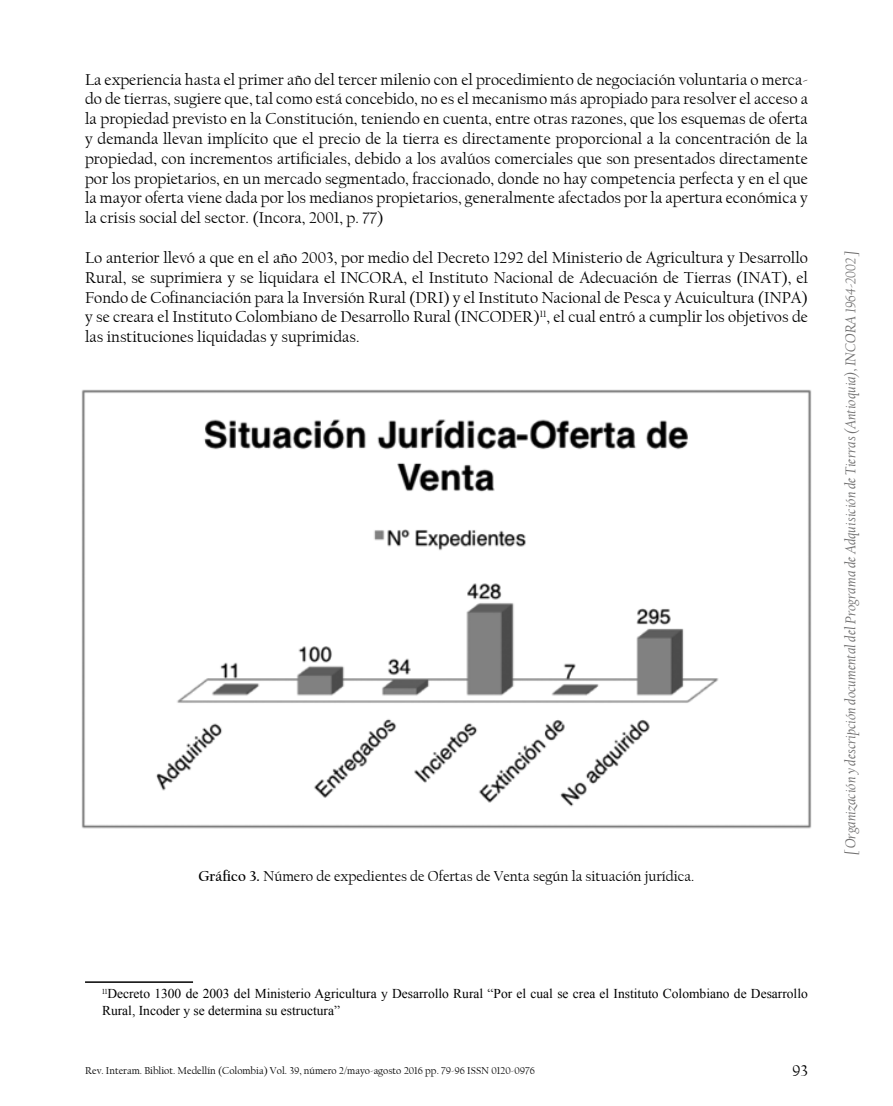
<style>
.page{position:relative;width:893px;height:1106px;background:#fff}
.page>*{position:absolute;margin:0;border:0;box-sizing:border-box;transform-origin:0 0}
.t1{font:16.5px/19.8px "Californian FB";color:#000;text-align:justify}
.t2{font:italic 15px "Californian FB";color:#706f6f}
.t3{font:15px "Californian FB";color:#000}
.t4{font:13.5px/16.2px "Times New Roman";color:#000}
.t5{font:10.5px "Californian FB";color:#000}
.s1{font-weight:700}
</style>
<div class="page">
<img style="left:81px;top:389px;width:731px;height:440px">
<hr style="left:85px;top:981px;width:108px;height:1px;background:#000">
<p class="t1" style="left:85px;top:70px;width:724px">La experiencia hasta el primer año del tercer milenio con el procedimiento de negociación voluntaria o merca&shy;do de tierras, sugiere que, tal como está concebido, no es el mecanismo más apropiado para resolver el acceso a la propiedad previsto en la Constitución, teniendo en cuenta, entre otras razones, que los esquemas de oferta y demanda llevan implícito que el precio de la tierra es directamente proporcional a la concentración de la propiedad, con incrementos artificiales, debido a los avalúos comerciales que son presentados directamente por los propietarios, en un mercado segmentado, fraccionado, donde no hay competencia perfecta y en el que la mayor oferta viene dada por los medianos propietarios, generalmente afectados por la apertura económica y la crisis social del sector. (Incora, 2001, p. 77)</p>
<p class="t1" style="left:85px;top:248px;width:724px">Lo anterior llevó a que en el año 2003, por medio del Decreto 1292 del Ministerio de Agricultura y Desarrollo Rural, se suprimiera y se liquidara el INCORA, el Instituto Nacional de Adecuación de Tierras (INAT), el Fondo de Cofinanciación para la Inversión Rural (DRI) y el Instituto Nacional de Pesca y Acuicultura (INPA) y se creara el Instituto Colombiano de Desarrollo Rural (INCODER)<sup>11</sup>, el cual entró a cumplir los objetivos de las instituciones liquidadas y suprimidas.</p>
<p class="t3" style="left:199px;top:868px;width:497px"><span class="s1">Gráfico 3.</span> Número de expedientes de Ofertas de Venta según la situación jurídica.</p>
<p class="t2" style="left:842px;top:854px;width:606px;rotate:-90deg">[ Organización y descripción documental del Programa de Adquisición de Tierras (Antioquia), INCORA 1964-2002 ]</p>
<p class="t4" style="left:102px;top:985px;width:707px"><sup>11</sup>Decreto 1300 de 2003 del Ministerio Agricultura y Desarrollo Rural “Por el cual se crea el Instituto Colombiano de Desarrollo<br>Rural, Incoder y se determina su estructura”</p>
<p class="t5" style="left:85px;top:1065px;width:451px">Rev. Interam. Bibliot. Medellín (Colombia) Vol. 39, número 2/mayo-agosto 2016 pp. 79-96 ISSN 0120-0976</p>
<p class="t1" style="left:792px;top:1060px;width:17px">93</p>
</div>
